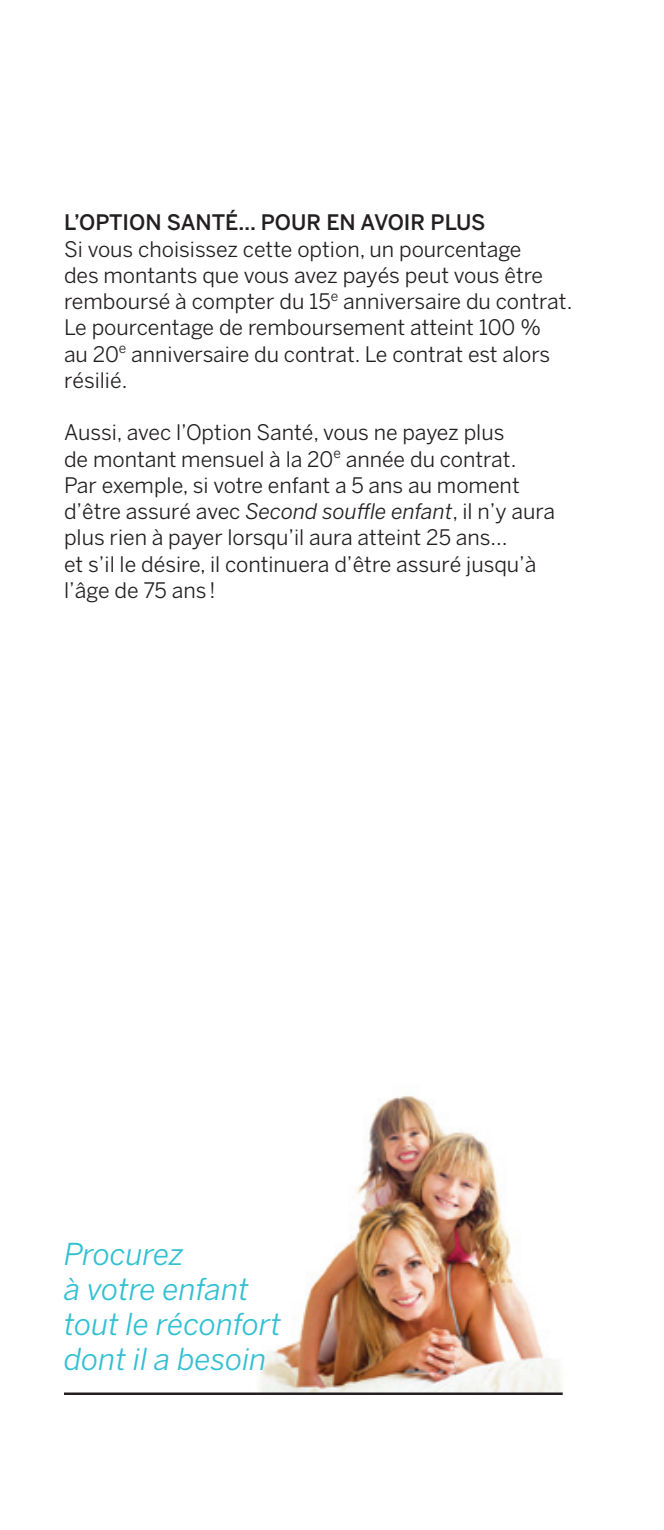
<style>
.page{position:relative;width:664px;height:1530px;background:#fff}
.page>*{position:absolute;margin:0;border:0;box-sizing:border-box;transform-origin:0 0}
.t1{font:italic 30px/35px "Benton Sans";color:#32c0d2}
.t2{font:21.25px/26.2px "Benton Sans";color:#231f20}
.t3{font:500 21.25px "Benton Sans";color:#231f20}
.s1{font-style:italic}
</style>
<div class="page">
<img style="left:260px;top:1096px;width:303px;height:299px">
<hr style="left:64px;top:1392px;width:498px;height:3px;background:#231f20">
<p class="t3" style="left:64px;top:210px;width:30px">L’OPTION</p>
<p class="t3" style="left:167px;top:210px;width:44px">SANTÉ</p>
<p class="t3" style="left:238px;top:210px;width:248px">… POUR EN AVOIR PLUS</p>
<p class="t2" style="left:64px;top:236px;width:510px">Si vous choisissez cette option, un pourcentage<br>des montants que vous avez payés peut vous être remboursé à compter du 15<sup>e</sup> anniversaire du contrat.<br>Le pourcentage de remboursement atteint 100 %<br>au 20<sup>e</sup> anniversaire du contrat. Le contrat est alors résilié.</p>
<p class="t2" style="left:64px;top:419px;width:492px">Aussi, avec l’Option Santé, vous ne payez plus<br>de montant mensuel à la 20<sup>e</sup> année du contrat.<br>Par exemple, si votre enfant a 5 ans au moment d’être assuré avec <span class="s1">Second souffle enfant</span>, il n’y aura plus rien à payer lorsqu’il aura atteint 25 ans…<br>et s’il le désire, il continuera d’être assuré jusqu’à l’âge de 75 ans!</p>
<h1 class="t1" style="left:64px;top:1237px;width:219px">Procurez<br>à votre enfant tout le réconfort dont il a besoin</h1>
</div>
